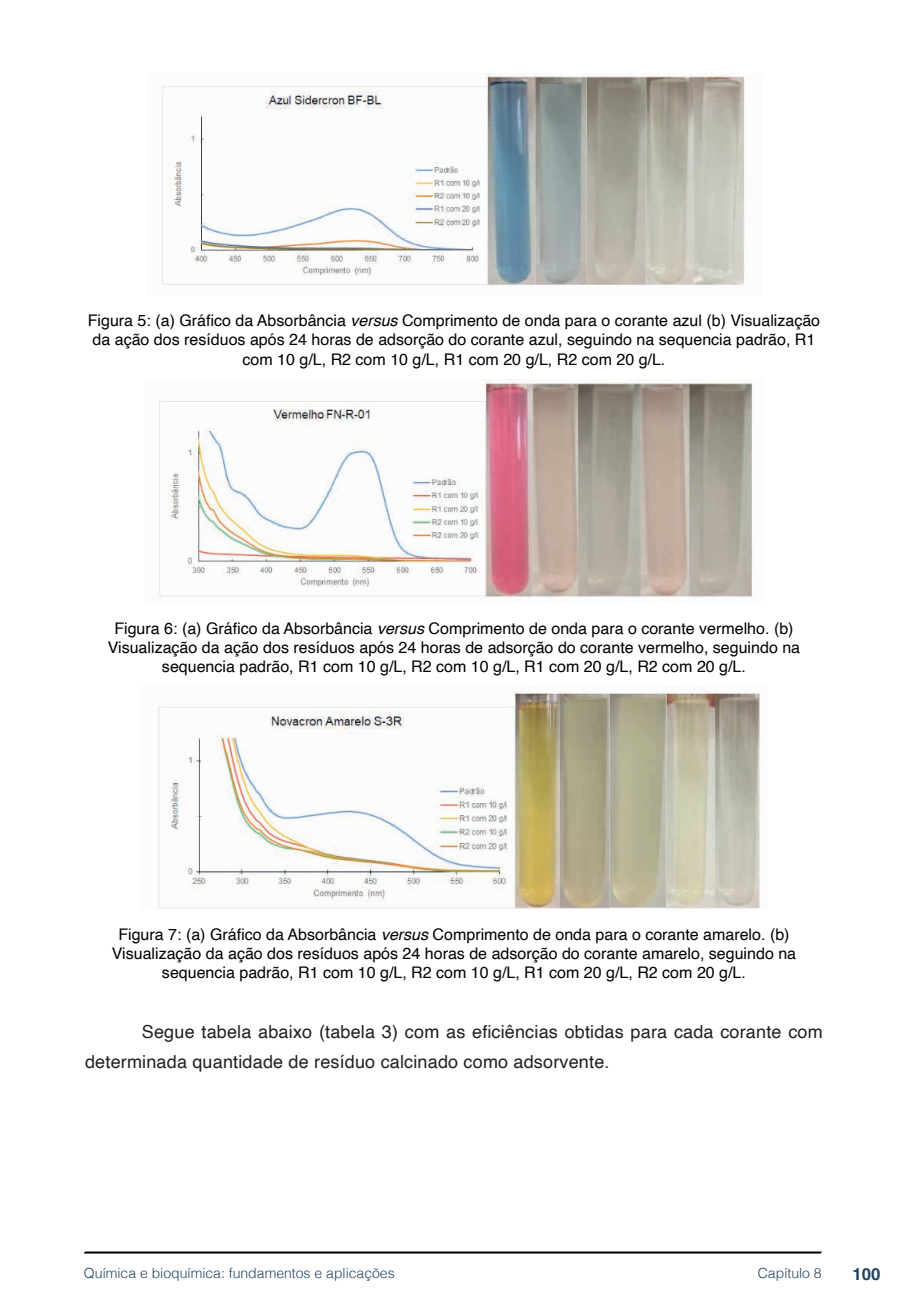
<style>
.page{position:relative;width:908px;height:1304px;background:#fff}
.page>*{position:absolute;margin:0;border:0;box-sizing:border-box;transform-origin:0 0}
.t1{font:18px/30px "Helvetica";letter-spacing:.01em;color:#231f20}
.t2{font:700 16.8px "Helvetica";color:#23445f}
.t3{font:16px/19.2px "Helvetica";color:#000;text-align:center}
.t4{font:300 14px "Helvetica";color:#23445f}
.s1{font-style:italic}
</style>
<div class="page">
<svg style="left:84px;top:1251px;width:737px;height:3px;background:#515151"></svg>
<img style="left:160px;top:74px;width:585px;height:213px">
<img style="left:157px;top:379px;width:596px;height:220px">
<img style="left:158px;top:687px;width:603px;height:222px">
<p class="t3" style="left:88px;top:311px;width:733px">Figura 5: (a) Gráfico da Absorbância <span class="s1">versus</span> Comprimento de onda para o corante azul (b) Visualização da ação dos resíduos após 24 horas de adsorção do corante azul, seguindo na sequencia padrão, R1 com 10 g/L, R2 com 10 g/L, R1 com 20 g/L, R2 com 20 g/L.</p>
<p class="t3" style="left:108px;top:619px;width:693px">Figura 6: (a) Gráfico da Absorbância <span class="s1">versus</span> Comprimento de onda para o corante vermelho. (b)<br>Visualização da ação dos resíduos após 24 horas de adsorção do corante vermelho, seguindo na sequencia padrão, R1 com 10 g/L, R2 com 10 g/L, R1 com 20 g/L, R2 com 20 g/L.</p>
<p class="t3" style="left:112px;top:925px;width:685px">Figura 7: (a) Gráfico da Absorbância <span class="s1">versus</span> Comprimento de onda para o corante amarelo. (b)<br>Visualização da ação dos resíduos após 24 horas de adsorção do corante amarelo, seguindo na sequencia padrão, R1 com 10 g/L, R2 com 10 g/L, R1 com 20 g/L, R2 com 20 g/L.</p>
<p class="t1" style="left:85px;top:1018px;width:738px;text-indent:57px">Segue tabela abaixo (tabela 3) com as eficiências obtidas para cada corante com determinada quantidade de resíduo calcinado como adsorvente.</p>
<p class="t4" style="left:84px;top:1261px;width:312px">Química e bioquímica: fundamentos e aplicações</p>
<p class="t4" style="left:757px;top:1261px;width:65px">Capítulo 8</p>
<p class="t2" style="left:851px;top:1264px;width:30px">100</p>
</div>
